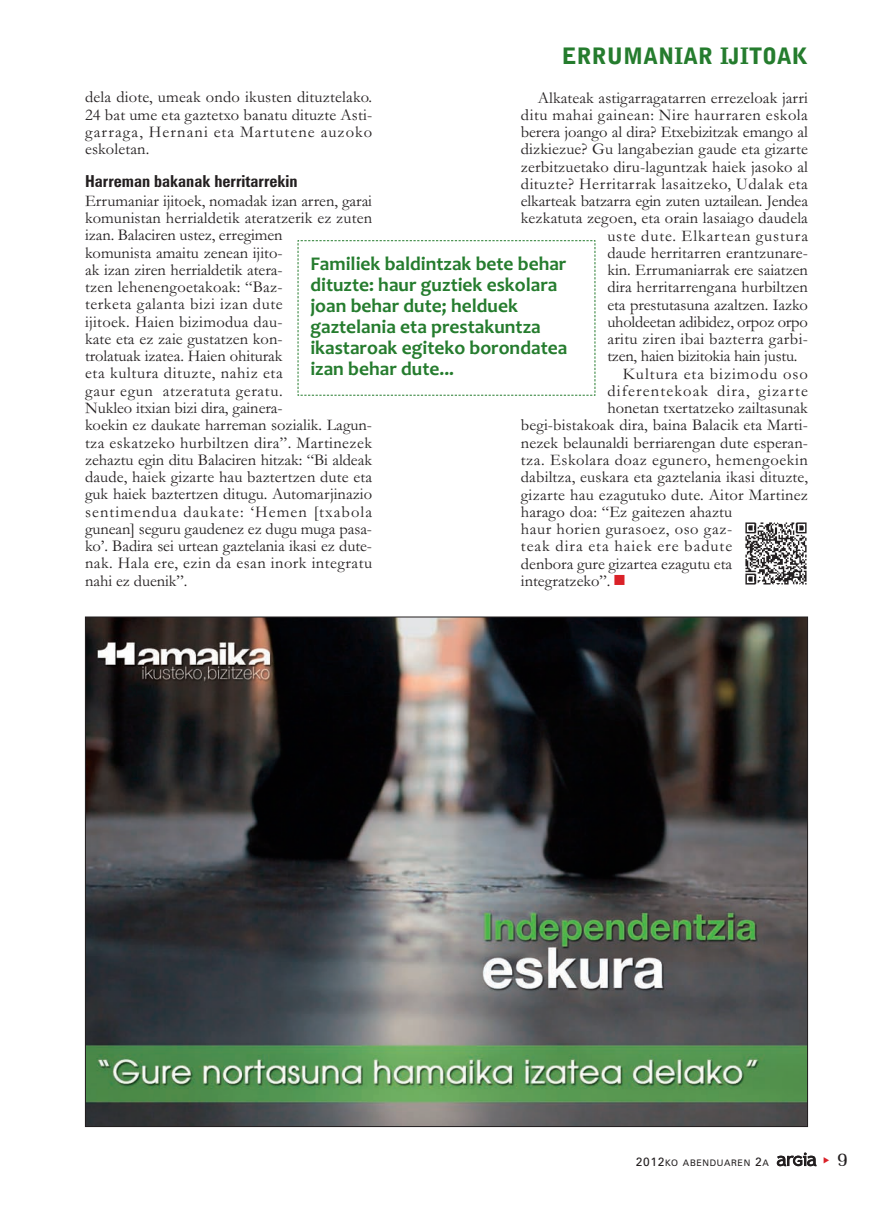
<style>
.page{position:relative;width:893px;height:1212px;background:#fff}
.page>*{position:absolute;margin:0;border:0;box-sizing:border-box;transform-origin:0 0}
.t1{font:900 22.5px "Bell Gothic Std";color:#257c2e}
.t2{font:700 19.5px/21px "Candara";color:#257c2e}
.t3{font:19.5px "Memoir";color:#231f20}
.t4{font:16.5px/17.2px "Garamond";letter-spacing:.01em;color:#231f20;text-align:justify}
.t5{font:16.5px "Garamond";letter-spacing:.03em;color:#231f20}
.t6{font:16.5px "Garamond";letter-spacing:-.015em;color:#231f20}
.t7{font:16.5px "Garamond";letter-spacing:.06em;color:#231f20}
.t8{font:16.5px "Garamond";letter-spacing:-.01em;color:#231f20}
.t9{font:16.5px "Garamond";letter-spacing:.035em;color:#231f20}
.t10{font:700 condensed 16.5px "Zurich BT";color:#231f20}
.t11{font:16.5px "Garamond";letter-spacing:.055em;color:#231f20}
.t12{font:16.5px "Garamond";letter-spacing:.07em;color:#231f20}
.t13{font:9px "Zurich BT";letter-spacing:.075em;color:#231f20}
.s1{color:#da2128}
.s2{font-size:12px}
</style>
<div class="page">
<svg style="left:777px;top:1152px;width:39px;height:14px"></svg>
<img style="left:87px;top:619px;width:719px;height:506px">
<svg style="left:297px;top:240px;width:299px;height:156px"></svg>
<img style="left:745px;top:522px;width:62px;height:63px">
<h1 class="t1" style="left:562px;top:47px;width:247px">ERRUMANIAR IJITOAK</h1>
<p class="t4" style="left:85px;top:90px;width:289px">dela diote, umeak ondo ikusten dituztelako.<br>24 bat ume eta gaztetxo banatu dituzte Asti&shy;garraga, Hernani eta Martutene auzoko eskoletan.</p>
<p class="t10" style="left:85px;top:175px;width:214px">Harreman bakanak herritarrekin</p>
<p class="t4" style="left:85px;top:194px;width:289px;text-align:left">Errumaniar ijitoek, nomadak izan arren, garai komunistan herrialdetik ateratzerik ez zuten izan. Balaciren ustez, erregimen<br>komunista amaitu zenean ijito-<br>ak izan ziren herrialdetik atera-<br>tzen lehenengoetakoak: “Baz-<br>terketa galanta bizi izan dute<br>ijitoek. Haien bizimodua dau-<br>kate eta ez zaie gustatzen kon-<br>trolatuak izatea. Haien ohiturak<br>eta kultura dituzte, nahiz eta<br>gaur egun atzeratuta geratu.<br>Nukleo itxian bizi dira, gainera-<br>koekin ez daukate harreman sozialik. Lagun&shy;tza eskatzeko hurbiltzen dira”. Martinezek zehaztu egin ditu Balaciren hitzak: “Bi aldeak daude, haiek gizarte hau baztertzen dute eta guk haiek baztertzen ditugu. Automarjinazio sentimendua daukate: ‘Hemen [txabola gunean] seguru gaudenez ez dugu muga pasa&shy;ko’. Badira sei urtean gaztelania ikasi ez dute&shy;nak. Hala ere, ezin da esan inork integratu nahi ez duenik”.</p>
<p class="t4" style="left:538px;top:91px;width:272px">Alkateak astigarragatarren errezeloak jarri</p>
<p class="t5" style="left:521px;top:109px;width:289px">ditu mahai gainean: Nire haurraren eskola</p>
<p class="t4" style="left:521px;top:125px;width:289px">berera joango al dira? Etxebizitzak emango al</p>
<p class="t4" style="left:521px;top:142px;width:289px">dizkiezue? Gu langabezian gaude eta gizarte</p>
<p class="t4" style="left:521px;top:160px;width:289px">zerbitzuetako diru-laguntzak haiek jasoko al</p>
<p class="t5" style="left:521px;top:178px;width:289px">dituzte? Herritarrak lasaitzeko, Udalak eta</p>
<p class="t8" style="left:521px;top:195px;width:289px">elkarteak batzarra egin zuten uztailean. Jendea</p>
<p class="t4" style="left:521px;top:211px;width:289px">kezkatuta zegoen, eta orain lasaiago daudela</p>
<p class="t11" style="left:607px;top:230px;width:202px">uste dute. Elkartean gustura</p>
<p class="t4" style="left:607px;top:246px;width:202px">daude herritarren erantzunare-</p>
<p class="t4" style="left:607px;top:263px;width:202px">kin. Errumaniarrak ere saiatzen</p>
<p class="t4" style="left:607px;top:280px;width:202px">dira herritarrengana hurbiltzen</p>
<p class="t4" style="left:607px;top:298px;width:202px">eta prestutasuna azaltzen. Iazko</p>
<p class="t6" style="left:607px;top:316px;width:202px">uholdeetan adibidez, orpoz orpo</p>
<p class="t4" style="left:607px;top:332px;width:202px">aritu ziren ibai bazterra garbi-</p>
<p class="t6" style="left:607px;top:351px;width:192px">tzen, haien bizitokia hain justu.</p>
<p class="t7" style="left:623px;top:368px;width:186px">Kultura eta bizimodu oso</p>
<p class="t12" style="left:607px;top:385px;width:202px">diferentekoak dira, gizarte</p>
<p class="t4" style="left:607px;top:401px;width:202px">honetan txertatzeko zailtasunak</p>
<p class="t4" style="left:521px;top:418px;width:289px">begi-bistakoak dira, baina Balacik eta Marti-</p>
<p class="t4" style="left:521px;top:436px;width:289px">nezek belaunaldi berriarengan dute esperan-</p>
<p class="t9" style="left:521px;top:454px;width:289px">tza. Eskolara doaz egunero, hemengoekin</p>
<p class="t4" style="left:521px;top:470px;width:289px">dabiltza, euskara eta gaztelania ikasi dituzte,</p>
<p class="t4" style="left:521px;top:488px;width:289px">gizarte hau ezagutuko dute. Aitor Martinez</p>
<p class="t4" style="left:521px;top:505px;width:213px">harago doa: “Ez gaitezen ahaztu</p>
<p class="t5" style="left:521px;top:523px;width:213px">haur horien gurasoez, oso gaz-</p>
<p class="t7" style="left:521px;top:540px;width:213px">teak dira eta haiek ere badute</p>
<p class="t4" style="left:521px;top:557px;width:213px">denbora gure gizartea ezagutu eta</p>
<p class="t4" style="left:521px;top:574px;width:106px">integratzeko”. <span class="s1">■</span></p>
<p class="t2" style="left:310px;top:255px;width:258px">Familiek baldintzak bete behar dituzte: haur guztiek eskolara joan behar dute; helduek gaztelania eta prestakuntza ikastaroak egiteko borondatea izan behar dute...</p>
<p class="t13" style="left:636px;top:1160px;width:135px"><span class="s2">2012</span>KO ABENDUAREN <span class="s2">2</span>A</p>
<p class="t3" style="left:837px;top:1147px;width:12px">9</p>
</div>
